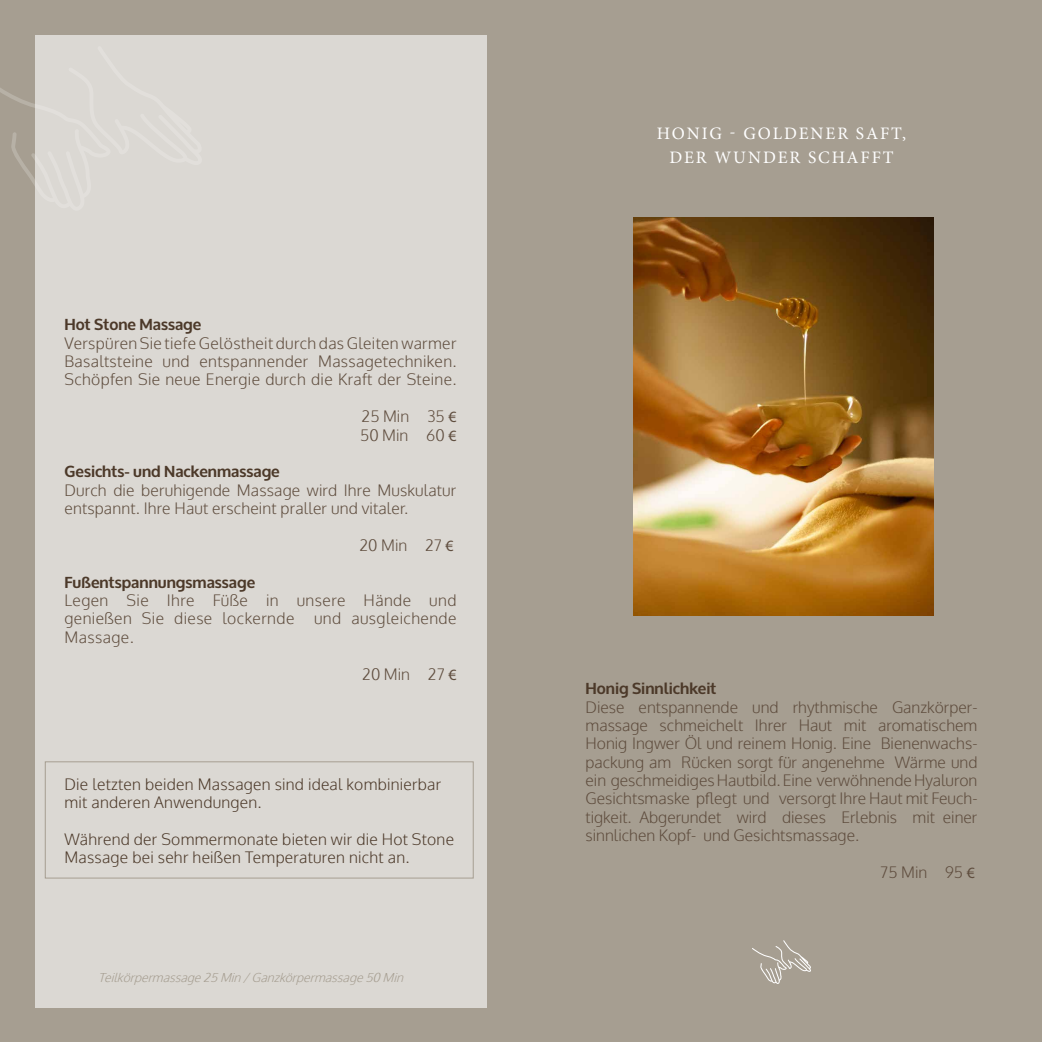
<style>
.page{position:relative;width:1042px;height:1042px;background:#a69e91}
.page>*{position:absolute;margin:0;border:0;box-sizing:border-box;transform-origin:0 0}
.t1{font:17.5px "Minion Pro";letter-spacing:.11em;color:#fff}
.t2{font:300 15.75px/18.4px "Oxygen";color:#5f4d3e;text-align:justify}
.t3{font:300 15.75px/18.4px "Oxygen";letter-spacing:.015em;color:#4c3929}
.t4{font:300 15.75px "Oxygen";letter-spacing:.025em;color:#5f4d3e}
.t5{font:700 15.75px "Oxygen";color:#4c3929}
.t6{font:italic 300 12.25px "Oxygen";color:#a69e91}
.s1{font-family:"Myriad Pro";font-weight:400}
</style>
<div class="page">
<div style="left:35px;top:35px;width:451px;height:972px;background:#dbd8d3"></div>
<div style="left:45px;top:761px;width:428px;height:117px;border:1px solid #a69e91"></div>
<img style="left:633px;top:217px;width:300px;height:398px">
<svg style="left:752px;top:940px;width:59px;height:44px"></svg>
<svg style="left:0;top:88px;width:35px;height:98px"></svg>
<p class="t5" style="left:64px;top:315px;width:138px">Hot Stone Massage</p>
<p class="t2" style="left:64px;top:334px;width:393px">Verspüren Sie tiefe Gelöstheit durch das Gleiten warmer Basaltsteine und entspannender Massagetechniken.<br>Schöpfen Sie neue Energie durch die Kraft der Steine.</p>
<p class="t2" style="left:361px;top:408px;width:96px">25 Min 35 <span class="s1">€</span></p>
<p class="t2" style="left:360px;top:426px;width:98px">50 Min 60 <span class="s1">€</span></p>
<p class="t5" style="left:64px;top:462px;width:217px">Gesichts- und Nackenmassage</p>
<p class="t2" style="left:64px;top:481px;width:393px">Durch die beruhigende Massage wird Ihre Muskulatur</p>
<p class="t2" style="left:64px;top:500px;width:345px">entspannt. Ihre Haut erscheint praller und vitaler.</p>
<p class="t2" style="left:359px;top:536px;width:96px">20 Min 27 <span class="s1">€</span></p>
<p class="t5" style="left:64px;top:572px;width:192px">Fußentspannungsmassage</p>
<p class="t4" style="left:64px;top:590px;width:393px">Legen Sie Ihre Füße in unsere Hände und</p>
<p class="t4" style="left:64px;top:609px;width:393px">genießen Sie diese lockernde und ausgleichende</p>
<p class="t4" style="left:64px;top:627px;width:71px">Massage.</p>
<p class="t2" style="left:362px;top:665px;width:96px">20 Min 27 <span class="s1">€</span></p>
<p class="t3" style="left:64px;top:775px;width:378px">Die letzten beiden Massagen sind ideal kombinierbar mit anderen Anwendungen.</p>
<p class="t3" style="left:64px;top:830px;width:391px">Während der Sommermonate bieten wir die Hot Stone<br>Massage bei sehr heißen Temperaturen nicht an.</p>
<p class="t6" style="left:98px;top:969px;width:310px">Teilkörpermassage25Min/Ganzkörpermassage50Min</p>
<p class="t1" style="left:657px;top:121px;width:251px">HONIG - GOLDENER SAFT,</p>
<p class="t1" style="left:669px;top:146px;width:226px">DER WUNDER SCHAFFT</p>
<p class="t5" style="left:585px;top:679px;width:132px">Honig Sinnlichkeit</p>
<p class="t2" style="left:585px;top:698px;width:393px">Diese entspannende und rhythmische Ganzkörper-</p>
<p class="t2" style="left:585px;top:716px;width:393px">massage schmeichelt Ihrer Haut mit aromatischem</p>
<p class="t2" style="left:585px;top:735px;width:393px">Honig Ingwer Öl und reinem Honig. Eine Bienenwachs-</p>
<p class="t2" style="left:585px;top:753px;width:393px">packung am Rücken sorgt für angenehme Wärme und</p>
<p class="t2" style="left:585px;top:772px;width:393px">ein geschmeidiges Hautbild. Eine verwöhnende Hyaluron</p>
<p class="t2" style="left:585px;top:790px;width:393px">Gesichtsmaske pflegt und versorgt Ihre Haut mit Feuch-</p>
<p class="t2" style="left:585px;top:808px;width:393px">tigkeit. Abgerundet wird dieses Erlebnis mit einer</p>
<p class="t2" style="left:585px;top:827px;width:275px">sinnlichen Kopf- und Gesichtsmassage.</p>
<p class="t2" style="left:880px;top:863px;width:96px">75 Min 95 <span class="s1">€</span></p>
</div>
